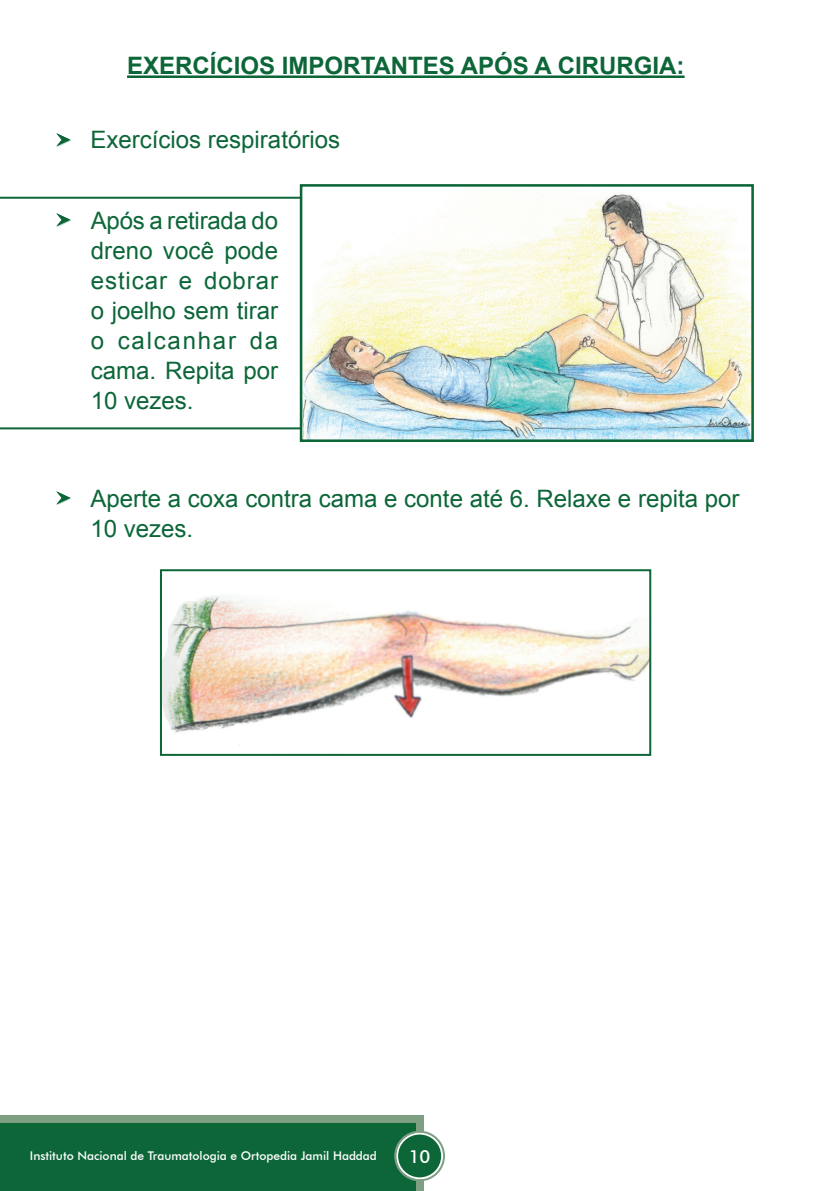
<style>
.page{position:relative;width:840px;height:1191px;background:#fff}
.page>*{position:absolute;margin:0;border:0;box-sizing:border-box;transform-origin:0 0}
.t1{font:24px/30px "Arial";color:#0c6638;text-align:justify}
.t2{font:700 24px "Arial";color:#0c6638}
.t3{font:500 18px "Futura BT";color:#fff}
.t4{font:500 12px "Futura BT";color:#fff}
</style>
<div class="page">
<svg style="left:0;top:1115px;width:424px;height:76px;background:#196c40"></svg>
<div style="left:397px;top:1133px;width:45px;height:45px;background:#0c6638;border-radius:50%"></div>
<div style="left:396px;top:1132px;width:47px;height:47px;border:2px solid #fff;border-radius:50%"></div>
<div style="left:394px;top:1130px;width:51px;height:51px;border:2px solid #7f9f83;border-radius:50%"></div>
<hr style="left:0;top:197px;width:404px;height:2px;background:#0c6638">
<hr style="left:0;top:427px;width:404px;height:2px;background:#0c6638">
<hr style="left:127px;top:75px;width:557px;height:3px;background:#0c6638">
<img style="left:303px;top:193px;width:446px;height:245px">
<div style="left:299px;top:184px;width:454px;height:258px;border:3px solid #0c6638"></div>
<img style="left:163px;top:596px;width:485px;height:149px">
<div style="left:160px;top:569px;width:491px;height:187px;border:2px solid #0c6638"></div>
<svg style="left:56px;top:133px;width:15px;height:14px"></svg>
<svg style="left:56px;top:491px;width:15px;height:14px"></svg>
<svg style="left:56px;top:213px;width:15px;height:14px"></svg>
<p class="t2" style="left:127px;top:50px;width:558px">EXERCÍCIOS IMPORTANTES APÓS A CIRURGIA:</p>
<p class="t1" style="left:90px;top:125px;width:251px">Exercícios respiratórios</p>
<p class="t1" style="left:91px;top:206px;width:189px">Após a retirada do dreno você pode esticar e dobrar o joelho sem tirar o calcanhar da cama. Repita por 10 vezes.</p>
<p class="t1" style="left:90px;top:484px;width:650px">Aperte a coxa contra cama e conte até 6. Relaxe e repita por<br>10 vezes.</p>
<p class="t4" style="left:30px;top:1148px;width:348px">Instituto Nacional de Traumatologia e Ortopedia Jamil Haddad</p>
<p class="t3" style="left:408px;top:1145px;width:23px">10</p>
</div>
